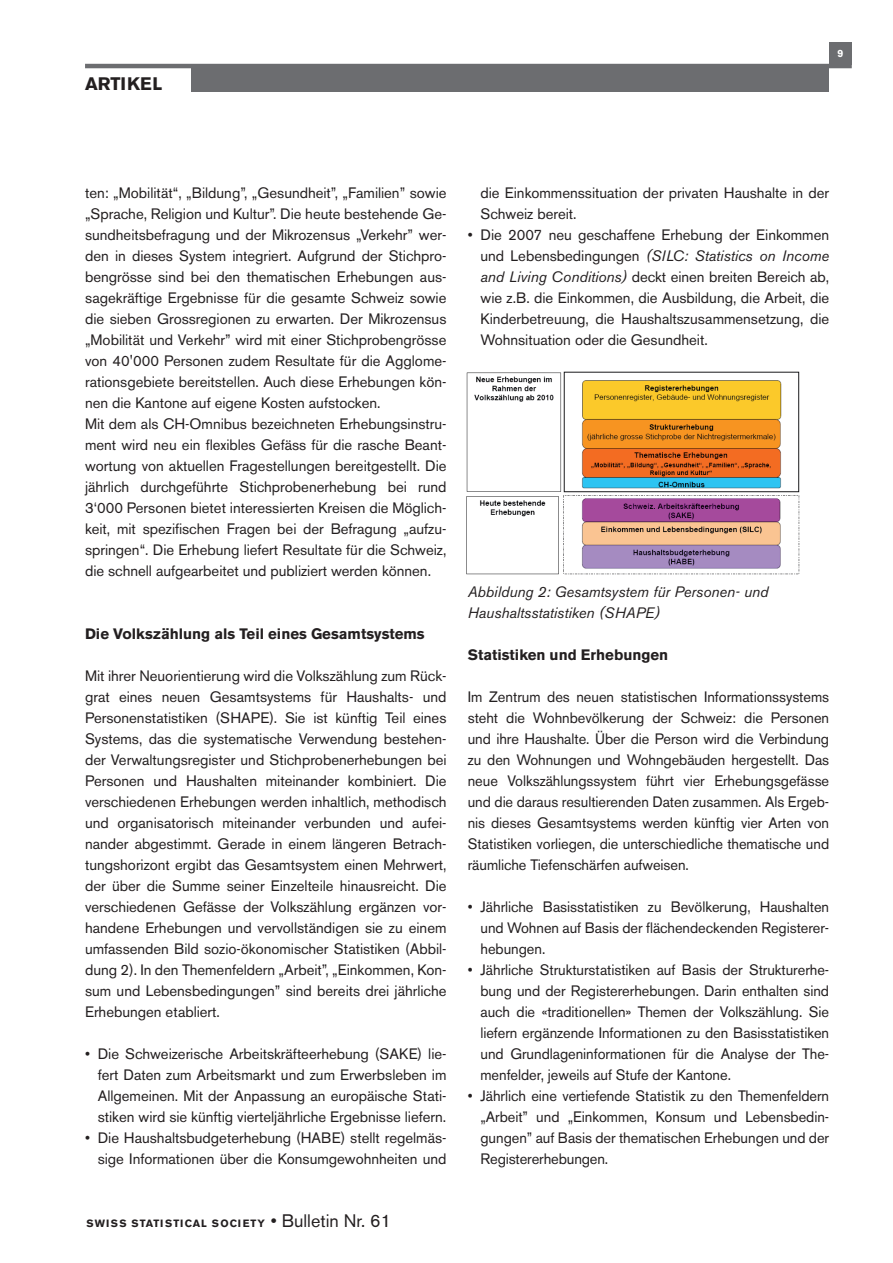
<style>
.page{position:relative;width:893px;height:1263px;background:#fff}
.page>*{position:absolute;margin:0;border:0;box-sizing:border-box;transform-origin:0 0}
.t1{font:700 18px "Akzidenz Grotesk BE";letter-spacing:.01em;color:#231f20}
.t2{font:15px/21px "Akzidenz Grotesk BE";color:#231f20;text-align:justify}
.t3{font:italic 15px/21px "Akzidenz Grotesk BE";color:#231f20}
.t4{font:700 15px "Akzidenz Grotesk BE";color:#231f20}
.t5{font:700 10.5px "Akzidenz Grotesk BE";letter-spacing:.1em;color:#231f20}
.t6{font:700 10.5px "Akzidenz Grotesk BE";color:#fff}
.s1{font-weight:400;font-size:18px}
.s2{font-style:italic}
</style>
<div class="page">
<div style="left:829px;top:43px;width:23px;height:22px;background:#6c6d70"></div>
<hr style="left:85px;top:64px;width:767px;height:4px;background:#6c6d70">
<div style="left:191px;top:68px;width:638px;height:23px;background:#6c6d70"></div>
<img style="left:466px;top:371px;width:334px;height:203px">
<p class="t1" style="left:85px;top:74px;width:79px">ARTIKEL</p>
<p class="t6" style="left:837px;top:47px;width:7px">9</p>
<p class="t2" style="left:85px;top:183px;width:363px;text-align:left">ten: „Mobilität“, „Bildung”, „Gesundheit”, „Familien” sowie „Sprache, Religion und Kultur”. Die heute bestehende Ge&shy;sundheitsbefragung und der Mikrozensus „Verkehr” wer&shy;den in dieses System integriert. Aufgrund der Stichpro&shy;bengrösse sind bei den thematischen Erhebungen aus&shy;sagekräftige Ergebnisse für die gesamte Schweiz sowie die sieben Grossregionen zu erwarten. Der Mikrozensus „Mobilität und Verkehr” wird mit einer Stichprobengrösse von 40'000 Personen zudem Resultate für die Agglome&shy;rationsgebiete bereitstellen. Auch diese Erhebungen kön&shy;nen die Kantone auf eigene Kosten aufstocken.<br>Mit dem als CH-Omnibus bezeichneten Erhebungsinstru&shy;ment wird neu ein flexibles Gefäss für die rasche Beant&shy;wortung von aktuellen Fragestellungen bereitgestellt. Die jährlich durchgeführte Stichprobenerhebung bei rund 3‘000 Personen bietet interessierten Kreisen die Möglich&shy;keit, mit spezifischen Fragen bei der Befragung „aufzu&shy;springen“. Die Erhebung liefert Resultate für die Schweiz, die schnell aufgearbeitet und publiziert werden können.</p>
<p class="t4" style="left:85px;top:625px;width:341px">Die Volkszählung als Teil eines Gesamtsystems</p>
<p class="t2" style="left:85px;top:666px;width:363px">Mit ihrer Neuorientierung wird die Volkszählung zum Rück&shy;grat eines neuen Gesamtsystems für Haushalts- und Personenstatistiken (SHAPE). Sie ist künftig Teil eines Systems, das die systematische Verwendung bestehen&shy;der Verwaltungsregister und Stichprobenerhebungen bei Personen und Haushalten miteinander kombiniert. Die verschiedenen Erhebungen werden inhaltlich, methodisch und organisatorisch miteinander verbunden und aufei&shy;nander abgestimmt. Gerade in einem längeren Betrach&shy;tungshorizont ergibt das Gesamtsystem einen Mehrwert, der über die Summe seiner Einzelteile hinausreicht. Die verschiedenen Gefässe der Volkszählung ergänzen vor&shy;handene Erhebungen und vervollständigen sie zu einem umfassenden Bild sozio-ökonomischer Statistiken (Abbil&shy;dung 2). In den Themenfeldern „Arbeit”, „Einkommen, Kon&shy;sum und Lebensbedingungen” sind bereits drei jährliche Erhebungen etabliert.</p>
<p class="t2" style="left:98px;top:1044px;width:350px;text-indent:-13px">• Die Schweizerische Arbeitskräfteerhebung (SAKE) lie&shy;fert Daten zum Arbeitsmarkt und zum Erwerbsleben im Allgemeinen. Mit der Anpassung an europäische Stati&shy;stiken wird sie künftig vierteljährliche Ergebnisse liefern.</p>
<p class="t2" style="left:85px;top:1128px;width:363px;text-align:right">• Die Haushaltsbudgeterhebung (HABE) stellt regelmäs&shy;sige Informationen über die Konsumgewohnheiten und</p>
<p class="t5" style="left:87px;top:1217px;width:306px">SWISS STATISTICAL SOCIETY <span class="s1">• Bulletin Nr. 61</span></p>
<p class="t2" style="left:480px;top:183px;width:350px">die Einkommenssituation der privaten Haushalte in der<br>Schweiz bereit.</p>
<p class="t2" style="left:480px;top:225px;width:350px;text-indent:-13px">• Die 2007 neu geschaffene Erhebung der Einkommen und Lebensbedingungen <span class="s2">(SILC: Statistics on Income and Living Conditions)</span> deckt einen breiten Bereich ab, wie z.B. die Einkommen, die Ausbildung, die Arbeit, die Kinderbetreuung, die Haushaltszusammensetzung, die Wohnsituation oder die Gesundheit.</p>
<p class="t3" style="left:468px;top:582px;width:302px">Abbildung 2: Gesamtsystem für Personen- und<br>Haushaltsstatistiken (SHAPE)</p>
<p class="t4" style="left:468px;top:646px;width:202px">Statistiken und Erhebungen</p>
<p class="t2" style="left:468px;top:687px;width:363px">Im Zentrum des neuen statistischen Informationssystems steht die Wohnbevölkerung der Schweiz: die Personen und ihre Haushalte. Über die Person wird die Verbindung zu den Wohnungen und Wohngebäuden hergestellt. Das neue Volkszählungssystem führt vier Erhebungsgefässe und die daraus resultierenden Daten zusammen. Als Ergeb&shy;nis dieses Gesamtsystems werden künftig vier Arten von Statistiken vorliegen, die unterschiedliche thematische und räumliche Tiefenschärfen aufweisen.</p>
<p class="t2" style="left:480px;top:897px;width:350px;text-indent:-13px">• Jährliche Basisstatistiken zu Bevölkerung, Haushalten und Wohnen auf Basis der flächendeckenden Registerer&shy;hebungen.</p>
<p class="t2" style="left:480px;top:960px;width:350px;text-indent:-13px">• Jährliche Strukturstatistiken auf Basis der Strukturerhe&shy;bung und der Registererhebungen. Darin enthalten sind auch die «traditionellen» Themen der Volkszählung. Sie liefern ergänzende Informationen zu den Basisstatistiken und Grundlageninformationen für die Analyse der The&shy;menfelder, jeweils auf Stufe der Kantone.</p>
<p class="t2" style="left:480px;top:1086px;width:350px;text-indent:-13px">• Jährlich eine vertiefende Statistik zu den Themenfeldern „Arbeit” und „Einkommen, Konsum und Lebensbedin&shy;gungen” auf Basis der thematischen Erhebungen und der Registererhebungen.</p>
</div>
